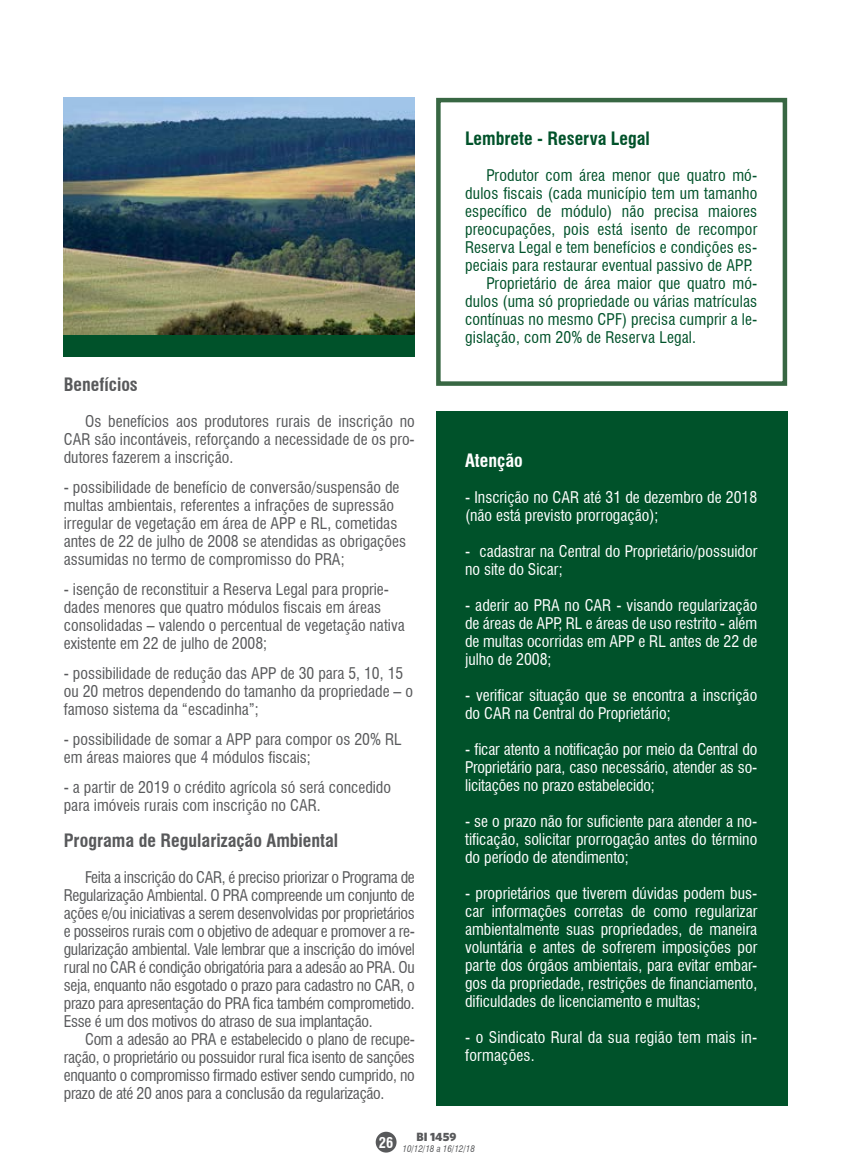
<style>
.page{position:relative;width:851px;height:1170px;background:#fff}
.page>*{position:absolute;margin:0;border:0;box-sizing:border-box;transform-origin:0 0}
.t1{font:700 condensed 18px "Swiss 721 BT";color:#58595b}
.t2{font:700 condensed 18px "Swiss 721 BT";color:#00522a}
.t3{font:700 condensed 18px "Swiss 721 BT";color:#fff}
.t4{font:condensed 15.75px/18px "Swiss 721 BT";color:#58595b}
.t5{font:condensed 15.75px/18px "Swiss 721 BT";color:#fff}
.t6{font:condensed 15.75px "Swiss 721 BT";letter-spacing:.01em;color:#00522a}
.t7{font:700 condensed 14.4px "Swiss 721 BT";color:#fff}
.t8{font:900 12px "Whitney HTF";color:#58595b}
.t9{font:italic condensed 9px "Swiss 721 BT";color:#58595b}
</style>
<div class="page">
<div style="left:375px;top:1131px;width:21px;height:21px;background:#58595b;border-radius:50%"></div>
<div style="left:436px;top:411px;width:351px;height:695px;background:#00522a"></div>
<div style="left:436px;top:98px;width:351px;height:288px;border:4px solid #386743"></div>
<img style="left:64px;top:98px;width:351px;height:237px">
<div style="left:64px;top:335px;width:351px;height:22px;background:#00522a"></div>
<p class="t1" style="left:64px;top:373px;width:76px">Benefícios</p>
<p class="t4" style="left:64px;top:412px;width:352px;text-align:justify;text-indent:21px">Os benefícios aos produtores rurais de inscrição no CAR são incontáveis, reforçando a necessidade de os pro&shy;dutores fazerem a inscrição.</p>
<p class="t4" style="left:64px;top:478px;width:344px">- possibilidade de benefício de conversão/suspensão de multas ambientais, referentes a infrações de supressão irregular de vegetação em área de APP e RL, cometidas antes de 22 de julho de 2008 se atendidas as obrigações assumidas no termo de compromisso do PRA;</p>
<p class="t4" style="left:64px;top:580px;width:342px">- isenção de reconstituir a Reserva Legal para proprie&shy;dades menores que quatro módulos fiscais em áreas consolidadas – valendo o percentual de vegetação nativa existente em 22 de julho de 2008;</p>
<p class="t4" style="left:64px;top:664px;width:350px">- possibilidade de redução das APP de 30 para 5, 10, 15 ou 20 metros dependendo do tamanho da propriedade – o famoso sistema da “escadinha”;</p>
<p class="t4" style="left:64px;top:730px;width:339px">- possibilidade de somar a APP para compor os 20% RL em áreas maiores que 4 módulos fiscais;</p>
<p class="t4" style="left:64px;top:778px;width:329px">- a partir de 2019 o crédito agrícola só será concedido para imóveis rurais com inscrição no CAR.</p>
<p class="t1" style="left:64px;top:829px;width:276px">Programa de Regularização Ambiental</p>
<p class="t4" style="left:64px;top:868px;width:352px;text-align:justify;text-indent:21px">Feita a inscrição do CAR, é preciso priorizar o Programa de Regularização Ambiental. O PRA compreende um conjunto de ações e/ou iniciativas a serem desenvolvidas por proprietários e posseiros rurais com o objetivo de adequar e promover a re&shy;gularização ambiental. Vale lembrar que a inscrição do imóvel rural no CAR é condição obrigatória para a adesão ao PRA. Ou seja, enquanto não esgotado o prazo para cadastro no CAR, o prazo para apresentação do PRA fica também comprometido.<br>Esse é um dos motivos do atraso de sua implantação.</p>
<p class="t4" style="left:64px;top:1030px;width:352px;text-align:justify;text-indent:21px">Com a adesão ao PRA e estabelecido o plano de recupe&shy;ração, o proprietário ou possuidor rural fica isento de sanções enquanto o compromisso firmado estiver sendo cumprido, no prazo de até 20 anos para a conclusão da regularização.</p>
<p class="t2" style="left:465px;top:128px;width:186px">Lembrete - Reserva Legal</p>
<p class="t6" style="left:486px;top:166px;width:272px">Produtor com área menor que quatro mó-</p>
<p class="t6" style="left:465px;top:184px;width:293px">dulos fiscais (cada município tem um tamanho</p>
<p class="t6" style="left:465px;top:202px;width:293px">específico de módulo) não precisa maiores</p>
<p class="t6" style="left:465px;top:220px;width:293px">preocupações, pois está isento de recompor</p>
<p class="t6" style="left:465px;top:238px;width:293px">Reserva Legal e tem benefícios e condições es-</p>
<p class="t6" style="left:465px;top:256px;width:289px">peciais para restaurar eventual passivo de APP.</p>
<p class="t6" style="left:486px;top:274px;width:272px">Proprietário de área maior que quatro mó-</p>
<p class="t6" style="left:465px;top:292px;width:293px">dulos (uma só propriedade ou várias matrículas</p>
<p class="t6" style="left:465px;top:310px;width:293px">contínuas no mesmo CPF) precisa cumprir a le-</p>
<p class="t6" style="left:465px;top:328px;width:232px">gislação, com 20% de Reserva Legal.</p>
<p class="t3" style="left:465px;top:449px;width:59px">Atenção</p>
<p class="t5" style="left:465px;top:488px;width:293px">- Inscrição no CAR até 31 de dezembro de 2018 (não está previsto prorrogação);</p>
<p class="t5" style="left:465px;top:542px;width:293px">- cadastrar na Central do Proprietário/possuidor no site do Sicar;</p>
<p class="t5" style="left:465px;top:596px;width:293px;text-align:justify">- aderir ao PRA no CAR - visando regularização de áreas de APP, RL e áreas de uso restrito - além de multas ocorridas em APP e RL antes de 22 de julho de 2008;</p>
<p class="t5" style="left:465px;top:686px;width:293px">- verificar situação que se encontra a inscrição do CAR na Central do Proprietário;</p>
<p class="t5" style="left:465px;top:740px;width:294px;text-align:justify">- ficar atento a notificação por meio da Central do Proprietário para, caso necessário, atender as so&shy;licitações no prazo estabelecido;</p>
<p class="t5" style="left:465px;top:812px;width:293px;text-align:justify">- se o prazo não for suficiente para atender a no&shy;tificação, solicitar prorrogação antes do término do período de atendimento;</p>
<p class="t5" style="left:465px;top:884px;width:293px;text-align:justify">- proprietários que tiverem dúvidas podem bus&shy;car informações corretas de como regularizar ambientalmente suas propriedades, de maneira voluntária e antes de sofrerem imposições por parte dos órgãos ambientais, para evitar embar&shy;gos da propriedade, restrições de financiamento, dificuldades de licenciamento e multas;</p>
<p class="t5" style="left:465px;top:1028px;width:293px">- o Sindicato Rural da sua região tem mais in&shy;formações.</p>
<p class="t7" style="left:379px;top:1133px;width:16px">26</p>
<p class="t8" style="left:416px;top:1128px;width:41px">BI 1459</p>
<p class="t9" style="left:402px;top:1143px;width:74px">10/12/18 a 16/12/18</p>
</div>
